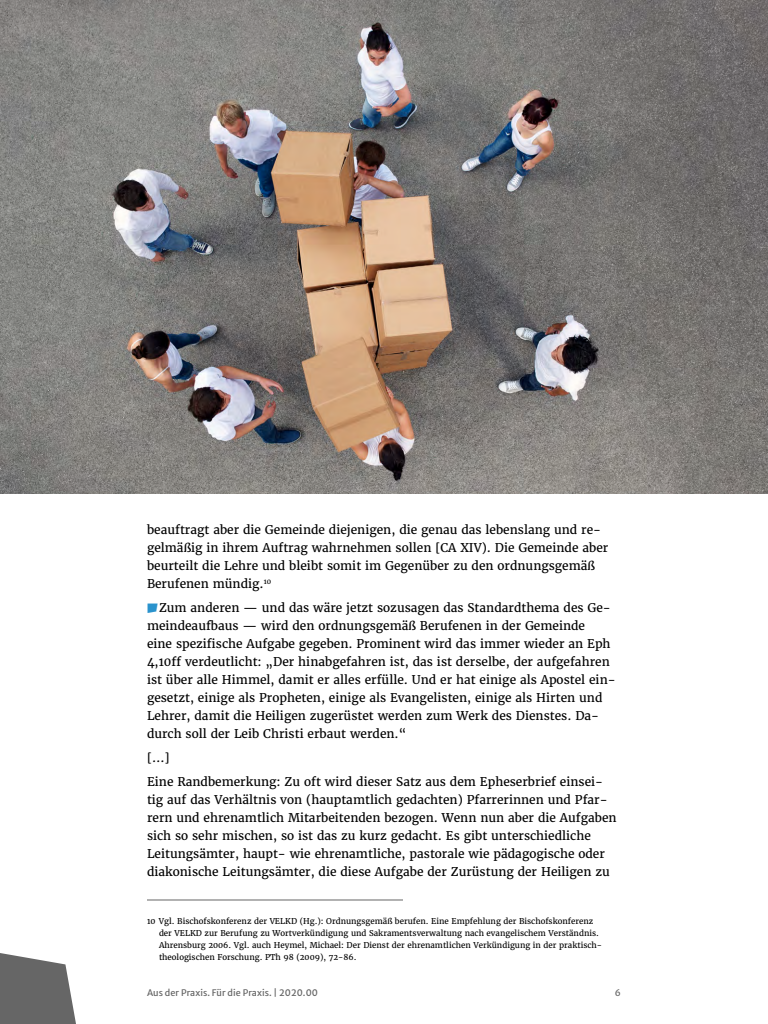
<style>
.page{position:relative;width:768px;height:1024px;background:#fff}
.page>*{position:absolute;margin:0;border:0;box-sizing:border-box;transform-origin:0 0}
.t1{font:12px/18px "Merriweather";color:#000}
.t2{font:9px "Merriweather Sans";letter-spacing:.01em;color:#666}
.Fußnotentext{font:8px/12px "Merriweather";color:#000}
</style>
<div class="page">
<hr style="left:147px;top:899px;width:256px;height:1px;background:#666">
<img style="left:0;top:0;width:768px;height:493px">
<svg style="left:0;top:953px;width:76px;height:71px;background:#7c7c7c"></svg>
<p class="t1" style="left:147px;top:521px;width:463px">beauftragt aber die Gemeinde diejenigen, die genau das lebenslang und re&shy;gelmäßig in ihrem Auftrag wahrnehmen sollen [CA XIV). Die Gemeinde aber beurteilt die Lehre und bleibt somit im Gegenüber zu den ordnungsgemäß Berufenen mündig.<sup>10</sup></p>
<p class="t1" style="left:147px;top:599px;width:470px;text-indent:12px">Zum anderen — und das wäre jetzt sozusagen das Standardthema des Ge&shy;meindeaufbaus — wird den ordnungsgemäß Berufenen in der Gemeinde<br>eine spezifische Aufgabe gegeben. Prominent wird das immer wieder an Eph 4,10ff verdeutlicht: „Der hinabgefahren ist, das ist derselbe, der aufgefahren ist über alle Himmel, damit er alles erfülle. Und er hat einige als Apostel ein&shy;gesetzt, einige als Propheten, einige als Evangelisten, einige als Hirten und Lehrer, damit die Heiligen zugerüstet werden zum Werk des Dienstes. Da&shy;durch soll der Leib Christi erbaut werden.“</p>
<p class="t1" style="left:147px;top:749px;width:24px">[…]</p>
<p class="t1" style="left:147px;top:773px;width:471px">Eine Randbemerkung: Zu oft wird dieser Satz aus dem Epheserbrief einsei&shy;tig auf das Verhältnis von (hauptamtlich gedachten) Pfarrerinnen und Pfar&shy;rern und ehrenamtlich Mitarbeitenden bezogen. Wenn nun aber die Aufgaben sich so sehr mischen, so ist das zu kurz gedacht. Es gibt unterschiedliche Leitungsämter, haupt- wie ehrenamtliche, pastorale wie pädagogische oder diakonische Leitungsämter, die diese Aufgabe der Zurüstung der Heiligen zu</p>
<p class="Fußnotentext" style="left:159px;top:915px;width:445px;text-indent:-12px">10 Vgl. Bischofskonferenz der VELKD (Hg.): Ordnungsgemäß berufen. Eine Empfehlung der Bischofskonferenz der VELKD zur Berufung zu Wortverkündigung und Sakramentsverwaltung nach evangelischem Verständnis.<br>Ahrensburg 2006. Vgl. auch Heymel, Michael: Der Dienst der ehrenamtlichen Verkündigung in der praktisch&shy;theologischen Forschung. PTh 98 (2009), 72-86.</p>
<p class="t2" style="left:147px;top:985px;width:173px">Aus der Praxis. Für die Praxis. | 2020.00</p>
<p class="t2" style="left:615px;top:985px;width:8px">6</p>
</div>
